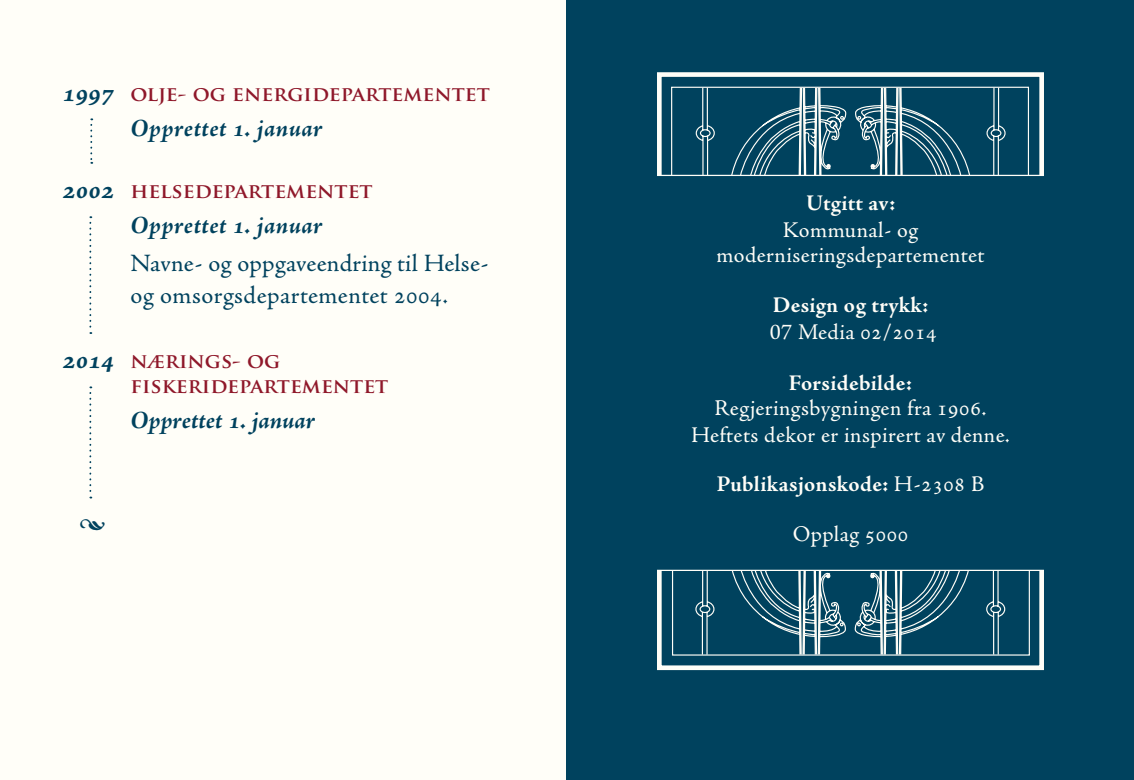
<style>
.page{position:relative;width:1134px;height:780px;background:#fffef8}
.page>*{position:absolute;margin:0;border:0;box-sizing:border-box;transform-origin:0 0}
.t1{font:25px/32.5px "Adobe Jenson Pro";letter-spacing:.015em;color:#00425e}
.t2{font:italic 700 25px "Adobe Jenson Pro";letter-spacing:.015em;color:#00425e}
.t3{font:25px "Minion Pro";color:#00425e}
.t4{font:22.5px/25px "Adobe Jenson Pro";letter-spacing:.02em;color:#fffef8;text-align:center}
.t5{font:700 22.5px "Adobe Jenson Pro";letter-spacing:.015em;color:#fffef8}
.t6{font:700 20px/25px "Trajan Pro";color:#8f182a}
.s1{font-family:"Adobe Jenson Pro Bold It Capt";font-weight:400;font-size:25px;color:#00425e}
.s2{font-weight:400}
</style>
<div class="page">
<div style="left:567px;top:0;width:567px;height:780px;background:#00425e"></div>
<svg style="left:90px;top:118px;width:2px;height:46px"></svg>
<svg style="left:89px;top:216px;width:2px;height:118px"></svg>
<svg style="left:89px;top:386px;width:2px;height:112px"></svg>
<svg style="left:673px;top:89px;width:176px;height:86px"></svg>
<svg style="left:849px;top:89px;width:181px;height:86px"></svg>
<div style="left:657px;top:72px;width:387px;height:203px;border:5px solid #fffef8"></div>
<svg style="left:695px;top:571px;width:311px;height:82px"></svg>
<div style="left:657px;top:467px;width:387px;height:203px;border:5px solid #fffef8"></div>
<div style="left:614px;top:175px;width:474px;height:395px;background:#00425e"></div>
<hr style="left:657px;top:175px;width:387px;height:1px;background:#fffef8">
<hr style="left:657px;top:569px;width:387px;height:2px;background:#fffef8">
<p class="t6" style="left:63px;top:81px;width:428px"><span class="s1">1997</span> OLJE- OG ENERGIDEPARTEMENTET</p>
<p class="t2" style="left:130px;top:114px;width:194px">Opprettet 1. januar</p>
<p class="t6" style="left:63px;top:178px;width:311px"><span class="s1">2002</span> HELSEDEPARTEMENTET</p>
<p class="t2" style="left:130px;top:211px;width:194px">Opprettet 1. januar</p>
<p class="t1" style="left:130px;top:247px;width:360px">Navne- og oppgaveendring til Helse&shy;og omsorgsdepartementet 2004.</p>
<p class="t6" style="left:130px;top:348px;width:259px;text-indent:-68px"><span class="s1">2014</span> NÆRINGS- OG<br>FISKERIDEPARTEMENTET</p>
<p class="t2" style="left:130px;top:406px;width:186px">Opprettet 1. januar</p>
<p class="t3" style="left:79px;top:508px;width:29px">•</p>
<p class="t5" style="left:806px;top:190px;width:90px">Utgitt av:</p>
<p class="t4" style="left:716px;top:218px;width:270px">Kommunal- og moderniseringsdepartementet</p>
<p class="t5" style="left:773px;top:292px;width:157px">Design og trykk:</p>
<p class="t4" style="left:770px;top:320px;width:168px">07 Media 02/2014</p>
<p class="t5" style="left:789px;top:369px;width:124px">Forsidebilde:</p>
<p class="t4" style="left:691px;top:394px;width:320px;line-height:27.5px">Regjeringsbygningen fra 1906.<br>Heftets dekor er inspirert av denne.</p>
<p class="t5" style="left:717px;top:471px;width:269px">Publikasjonskode: <span class="s2">H-2308 B</span></p>
<p class="t4" style="left:793px;top:521px;width:117px">Opplag 5000</p>
</div>
